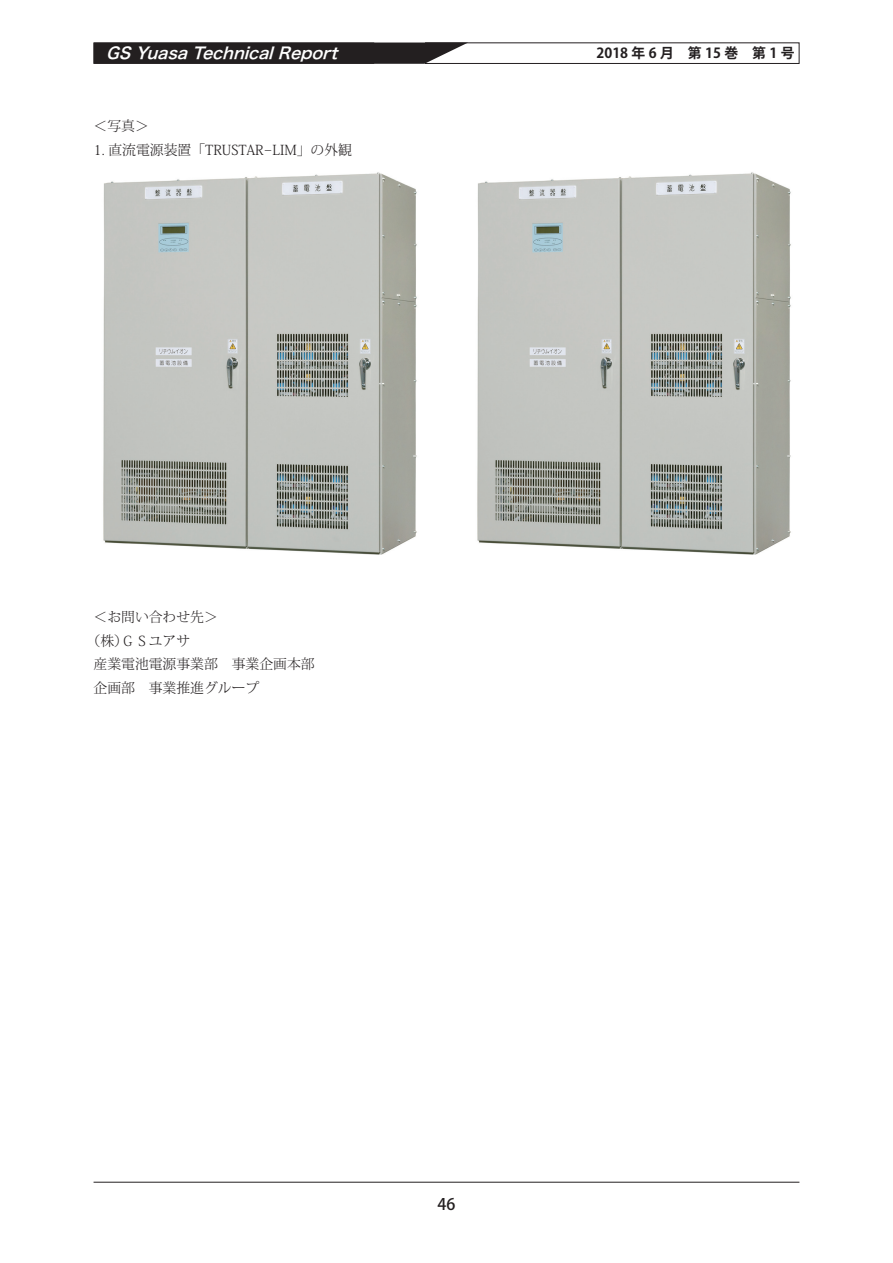
<style>
.page{position:relative;width:893px;height:1263px;background:#fff}
.page>*{position:absolute;margin:0;border:0;box-sizing:border-box;transform-origin:0 0}
.t1{font:italic 15.9px "Hira Kaku Pro W6";color:#fff}
.t2{font:500 15.9px "Koz Go Pr 6 N";color:#231f20}
.t3{font:300 13.8px "Koz Min Pr 6 N";color:#231f20}
.t4{font:700 13.8px "Koz Go Pr 6 N";color:#231f20}
</style>
<div class="page">
<hr style="left:94px;top:1182px;width:705px;height:1px;background:#231f20">
<div style="left:97px;top:43px;width:366px;height:21px;background:#231f20"></div>
<div style="left:94px;top:43px;width:280px;height:21px;border:2px solid #231f20"></div>
<div style="left:425px;top:43px;width:374px;height:21px;border:1px solid #231f20"></div>
<img style="left:477px;top:172px;width:314px;height:383px">
<img style="left:103px;top:172px;width:314px;height:383px">
<p class="t1" style="left:106px;top:39px;width:240px">GSYuasaTechnicalReport</p>
<p class="t4" style="left:597px;top:46px;width:199px">2018 年 6 月　第 15 巻　第 1 号</p>
<p class="t3" style="left:94px;top:118px;width:57px">＜写真＞</p>
<p class="t3" style="left:94px;top:142px;width:260px">1. 直流電源装置「TRUSTAR-LIM」の外観</p>
<p class="t3" style="left:94px;top:609px;width:126px">＜お問い合わせ先＞</p>
<p class="t3" style="left:87px;top:633px;width:105px">（株）ＧＳユアサ</p>
<p class="t3" style="left:94px;top:656px;width:223px">産業電池電源事業部　事業企画本部</p>
<p class="t3" style="left:94px;top:680px;width:167px">企画部　事業推進グループ</p>
<p class="t2" style="left:437px;top:1195px;width:19px">46</p>
</div>
